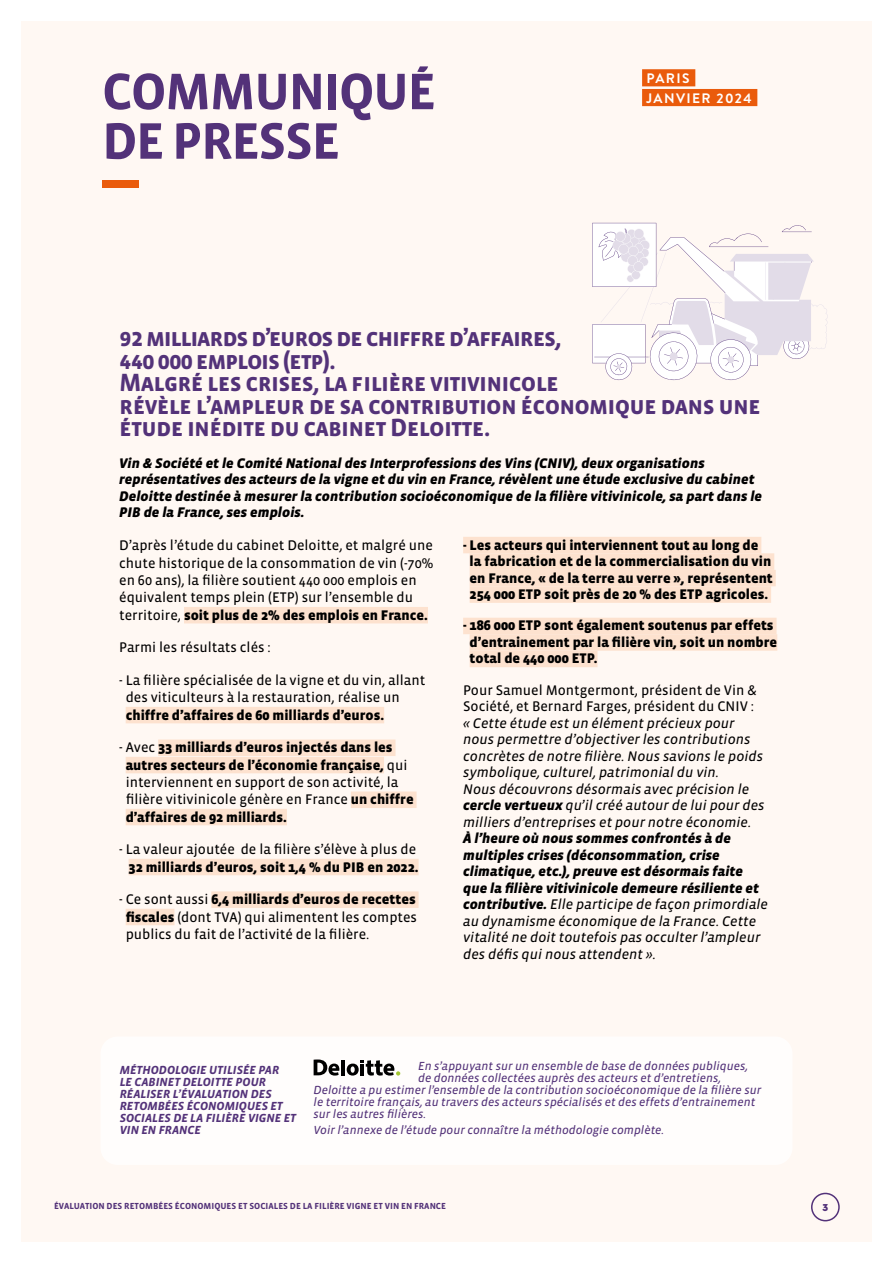
<style>
.page{position:relative;width:893px;height:1263px;background:#fff}
.page>*{position:absolute;margin:0;border:0;box-sizing:border-box;transform-origin:0 0}
.t1{font:52.5px/49.5px "Vista Sans SC Bold";letter-spacing:-.03em;color:#533279}
.t2{font:25.5px/22.5px "Vista Sans SC Bold";letter-spacing:-.03em;color:#533279}
.t3{font:14.25px/17.4px "Vista Sans Reg";color:#000}
.t4{font:900 14.25px/16.5px "Vista Sans";color:#000}
.t5{font:italic 900 14.25px/16.5px "Vista Sans";color:#000}
.t6{font:italic 14.25px/16.5px "Vista Sans Reg";color:#000}
.t7{font:700 13.65px/19.8px "Brandon Grotesque";letter-spacing:.1em;color:#fff}
.t8{font:italic 12px "Vista Sans Reg";color:#533279}
.t9{font:italic 700 12px/12px "Vista Sans";color:#533279}
.t10{font:900 10.5px "Cera Pro";color:#533279}
.t11{font:700 9px "Vista Sans";color:#533279}
.s1{font-family:"Vista Sans Reg";font-weight:400}
.s2{font-family:"Vista Sans";font-weight:900}
</style>
<div class="page">
<div style="left:21px;top:21px;width:851px;height:1221px;background:#fff8f3"></div>
<div style="left:184px;top:607px;width:244px;height:16px;background:#fde2cf"></div>
<div style="left:126px;top:707px;width:258px;height:16px;background:#fde2cf"></div>
<div style="left:158px;top:739px;width:237px;height:17px;background:#fde2cf"></div>
<div style="left:126px;top:757px;width:258px;height:16px;background:#fde2cf"></div>
<div style="left:351px;top:791px;width:66px;height:17px;background:#fde2cf"></div>
<div style="left:126px;top:809px;width:161px;height:16px;background:#fde2cf"></div>
<div style="left:129px;top:859px;width:290px;height:16px;background:#fde2cf"></div>
<div style="left:211px;top:891px;width:208px;height:17px;background:#fde2cf"></div>
<div style="left:126px;top:909px;width:48px;height:16px;background:#fde2cf"></div>
<div style="left:463px;top:537px;width:298px;height:16px;background:#fde2cf"></div>
<div style="left:470px;top:553px;width:304px;height:17px;background:#fde2cf"></div>
<div style="left:470px;top:570px;width:306px;height:16px;background:#fde2cf"></div>
<div style="left:470px;top:586px;width:301px;height:17px;background:#fde2cf"></div>
<div style="left:463px;top:618px;width:313px;height:16px;background:#fde2cf"></div>
<div style="left:470px;top:634px;width:307px;height:17px;background:#fde2cf"></div>
<div style="left:470px;top:651px;width:127px;height:16px;background:#fde2cf"></div>
<div style="left:102px;top:180px;width:36px;height:8px;background:#ea5b0b"></div>
<div style="left:811px;top:1193px;width:29px;height:28px;border:2px solid #533279;border-radius:50%"></div>
<div style="left:642px;top:69px;width:53px;height:17px;background:#ea5b0b"></div>
<div style="left:642px;top:89px;width:115px;height:17px;background:#ea5b0b"></div>
<svg style="left:592px;top:223px;width:236px;height:158px"></svg>
<div style="left:101px;top:1036px;width:691px;height:129px;background:#fff;border-radius:17px"></div>
<hr style="left:341px;top:1060px;width:4px;height:15px;background:#000">
<svg style="left:347px;top:1060px;width:53px;height:15px"></svg>
<svg style="left:314px;top:1059px;width:25px;height:16px"></svg>
<h1 class="t1" style="left:102px;top:68px;width:335px">COMMUNIQUÉ<br>DE PRESSE</h1>
<p class="t7" style="left:646px;top:69px;width:107px">PARIS<br>JANVIER 2024</p>
<h2 class="t2" style="left:119px;top:327px;width:643px">92 milliards d’euros de chiffre d’affaires,<br>440 000 emplois (etp).<br>Malgré les crises, la filière vitivinicole<br>révèle l’ampleur de sa contribution économique dans une étude inédite du cabinet Deloitte.</h2>
<p class="t5" style="left:119px;top:455px;width:644px">Vin &amp; Société et le Comité National des Interprofessions des Vins (CNIV), deux organisations représentatives des acteurs de la vigne et du vin en France, révèlent une étude exclusive du cabinet Deloitte destinée à mesurer la contribution socioéconomique de la filière vitivinicole, sa part dans le PIB de la France, ses emplois.</p>
<p class="t3" style="left:119px;top:537px;width:316px">D’après l’étude du cabinet Deloitte, et malgré une chute historique de la consommation de vin (-70% en 60 ans), la filière soutient 440 000 emplois en équivalent temps plein (ETP) sur l’ensemble du</p>
<p class="t4" style="left:119px;top:607px;width:310px"><span class="s1">territoire,</span> soit plus de 2% des emplois en France.</p>
<p class="t3" style="left:119px;top:639px;width:153px">Parmi les résultats clés :</p>
<p class="t3" style="left:126px;top:672px;width:301px;text-indent:-6px">- La filière spécialisée de la vigne et du vin, allant des viticulteurs à la restauration, réalise un</p>
<p class="t4" style="left:126px;top:707px;width:260px">chiffre d’affaires de 60 milliards d’euros.</p>
<p class="t4" style="left:126px;top:739px;width:283px;line-height:17.4px;text-indent:-6px"><span class="s1">- Avec</span> 33 milliards d’euros injectés dans les autres secteurs de l’économie française, <span class="s1">qui</span></p>
<p class="t3" style="left:126px;top:774px;width:289px">interviennent en support de son activité, la filière vitivinicole génère en France <span class="s2">un chiffre</span></p>
<p class="t4" style="left:126px;top:809px;width:163px">d’affaires de 92 milliards.</p>
<p class="t3" style="left:119px;top:841px;width:298px">- La valeur ajoutée de la filière s’élève à plus de</p>
<p class="t4" style="left:129px;top:859px;width:291px">32 milliards d’euros, soit 1,4 % du PIB en 2022.</p>
<p class="t4" style="left:119px;top:891px;width:298px"><span class="s1">- Ce sont aussi</span> 6,4 milliards d’euros de recettes</p>
<p class="t3" style="left:126px;top:908px;width:293px"><span class="s2">fiscales</span> (dont TVA) qui alimentent les comptes publics du fait de l’activité de la filière.</p>
<p class="t4" style="left:470px;top:537px;width:305px;text-indent:-6px">- Les acteurs qui interviennent tout au long de la fabrication et de la commercialisation du vin en France, « de la terre au verre », représentent 254 000 ETP soit près de 20 % des ETP agricoles.</p>
<p class="t4" style="left:470px;top:618px;width:309px;text-indent:-6px">- 186 000 ETP sont également soutenus par effets d’entrainement par la filière vin, soit un nombre total de 440 000 ETP.</p>
<p class="t3" style="left:463px;top:682px;width:295px;line-height:16.5px">Pour Samuel Montgermont, président de Vin &amp;<br>Société, et Bernard Farges, président du CNIV :</p>
<p class="t6" style="left:463px;top:715px;width:303px">« Cette étude est un élément précieux pour nous permettre d’objectiver les contributions concrètes de notre filière. Nous savions le poids symbolique, culturel, patrimonial du vin.<br>Nous découvrons désormais avec précision le <span class="s2">cercle vertueux</span> qu’il créé autour de lui pour des milliers d’entreprises et pour notre économie.</p>
<p class="t5" style="left:463px;top:831px;width:297px">À l’heure où nous sommes confrontés à de multiples crises (déconsommation, crise climatique, etc.), preuve est désormais faite que la filière vitivinicole demeure résiliente et</p>
<p class="t6" style="left:463px;top:897px;width:306px"><span class="s2">contributive.</span> Elle participe de façon primordiale au dynamisme économique de la France. Cette vitalité ne doit toutefois pas occulter l’ampleur des défis qui nous attendent ».</p>
<p class="t9" style="left:120px;top:1064px;width:178px">MÉTHODOLOGIE UTILISÉE PAR<br>LE CABINET DELOITTE POUR<br>RÉALISER L’ÉVALUATION DES<br>RETOMBÉES ÉCONOMIQUES ET<br>SOCIALES DE LA FILIÈRE VIGNE ET<br>VIN EN FRANCE</p>
<p class="t8" style="left:418px;top:1059px;width:331px">En s’appuyant sur un ensemble de base de données publiques,</p>
<p class="t8" style="left:418px;top:1071px;width:304px">de données collectées auprès des acteurs et d’entretiens,</p>
<p class="t8" style="left:314px;top:1083px;width:449px">Deloitte a pu estimer l’ensemble de la contribution socioéconomique de la filière sur</p>
<p class="t8" style="left:314px;top:1095px;width:443px">le territoire français, au travers des acteurs spécialisés et des effets d’entrainement</p>
<p class="t8" style="left:314px;top:1107px;width:114px">sur les autres filières.</p>
<p class="t8" style="left:314px;top:1123px;width:352px">Voir l’annexe de l’étude pour connaître la méthodologie complète.</p>
<p class="t11" style="left:54px;top:1202px;width:394px">ÉVALUATION DES RETOMBÉES ÉCONOMIQUES ET SOCIALES DE LA FILIÈRE VIGNE ET VIN EN FRANCE</p>
<p class="t10" style="left:822px;top:1200px;width:7px">3</p>
</div>
